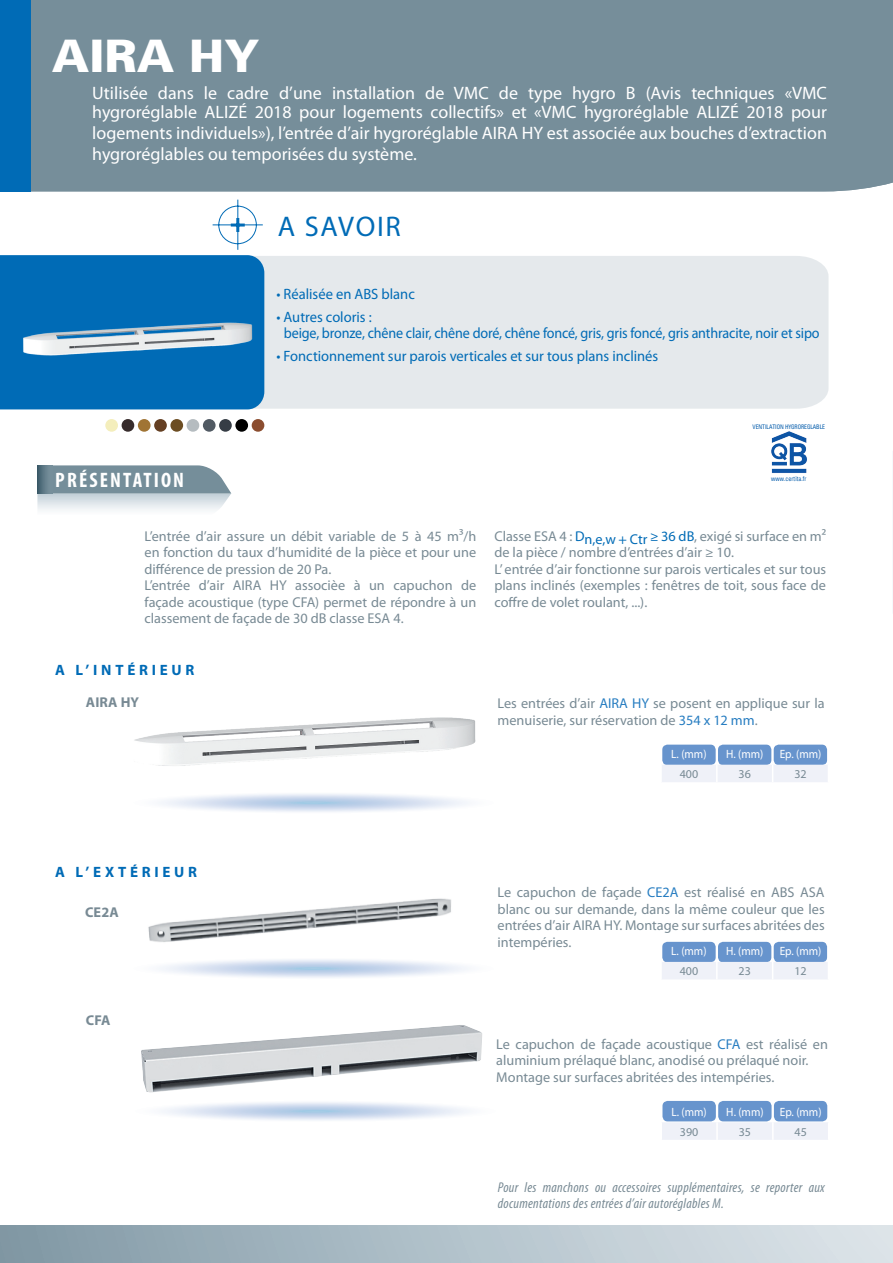
<style>
.page{position:relative;width:893px;height:1263px;background:#fff}
.page>*{position:absolute;margin:0;border:0;box-sizing:border-box;transform-origin:0 0}
.t1{font:900 45px "Univers 75";color:#fff}
.t2{font:28.5px "Myriad Pro";letter-spacing:.06em;color:#006bb6}
.t3{font:700 condensed 21px "Myriad Pro";letter-spacing:.1em;color:#fff}
.t4{font:18px/20.5px "Myriad Pro";color:#fff;text-align:justify}
.t5{font:15px/16.5px "Myriad Pro";letter-spacing:-.005em;color:#006bb6}
.t6{font:700 15px "Myriad Pro";letter-spacing:.25em;color:#006bb6}
.t7{font:14.25px/16.5px "Myriad Pro";color:#788a94}
.t8{font:italic condensed 14.25px/16.5px "Myriad Pro";letter-spacing:.02em;color:#788a94}
.t9{font:700 14.25px "Myriad Pro";letter-spacing:.01em;color:#788a94}
.t10{font:12px "Myriad Pro";color:#fff;scale:.94 1}
.t11{font:12px "Myriad Pro";color:#788a94}
.t12{font:condensed 6.6px "Univers";letter-spacing:.01em;color:#015aaa;scale:.9 1}
.t13{font:condensed 6.3px "Univers";letter-spacing:-.01em;color:#015aaa;scale:.9 1}
.s1{color:#006bb6}
.s2{color:#277dc1}
</style>
<div class="page">
<div style="left:0;top:1225px;width:893px;height:38px;background:linear-gradient(to right,#8199a6,#e0e7ec)"></div>
<div style="left:31px;top:0;width:862px;height:191px;background:#768e9a"></div>
<div style="left:0;top:0;width:31px;height:191px;background:#006bb6"></div>
<img style="left:134px;top:717px;width:342px;height:49px">
<div style="left:37px;top:493px;width:194px;height:26px;background:linear-gradient(to bottom,#c5d1da,#fff)"></div>
<svg style="left:52px;top:465px;width:179px;height:28px;background:#7e96a1"></svg>
<svg style="left:37px;top:465px;width:15px;height:28px"></svg>
<div style="left:264px;top:256px;width:564px;height:153px;background:#e5e9ec"></div>
<svg style="left:0;top:200px;width:264px;height:209px"></svg>
<img style="left:0;top:269px;width:267px;height:111px">
<img style="left:148px;top:898px;width:303px;height:44px">
<div style="left:662px;top:745px;width:54px;height:20px;background:#6794cd;border-radius:5px"></div>
<div style="left:718px;top:745px;width:53px;height:20px;background:#6794cd;border-radius:5px"></div>
<div style="left:774px;top:745px;width:53px;height:20px;background:#6794cd;border-radius:5px"></div>
<div style="left:662px;top:765px;width:166px;height:17px;background:#eff1f8"></div>
<div style="left:662px;top:942px;width:54px;height:20px;background:#6794cd;border-radius:5px"></div>
<div style="left:718px;top:942px;width:53px;height:20px;background:#6794cd;border-radius:5px"></div>
<div style="left:774px;top:942px;width:53px;height:20px;background:#6794cd;border-radius:5px"></div>
<div style="left:662px;top:962px;width:166px;height:17px;background:#eff1f8"></div>
<img style="left:141px;top:1025px;width:341px;height:67px">
<div style="left:662px;top:1101px;width:54px;height:20px;background:#6794cd;border-radius:5px"></div>
<div style="left:718px;top:1101px;width:54px;height:20px;background:#6794cd;border-radius:5px"></div>
<div style="left:774px;top:1101px;width:53px;height:20px;background:#6794cd;border-radius:5px"></div>
<div style="left:662px;top:1122px;width:166px;height:18px;background:#eff1f8"></div>
<svg style="left:159px;top:794px;width:309px;height:18px"></svg>
<svg style="left:159px;top:959px;width:309px;height:19px"></svg>
<svg style="left:161px;top:1102px;width:309px;height:19px"></svg>
<div style="left:219px;top:419px;width:13px;height:13px;background:#363d45;border-radius:50%"></div>
<div style="left:235px;top:419px;width:13px;height:13px;background:#000;border-radius:50%"></div>
<div style="left:252px;top:419px;width:12px;height:13px;background:#8b4d2f;border-radius:50%"></div>
<div style="left:105px;top:419px;width:13px;height:13px;background:#f4eebc;border-radius:50%"></div>
<div style="left:122px;top:419px;width:12px;height:13px;background:#372c2c;border-radius:50%"></div>
<div style="left:138px;top:419px;width:13px;height:13px;background:#a07434;border-radius:50%"></div>
<div style="left:154px;top:419px;width:13px;height:13px;background:#654023;border-radius:50%"></div>
<div style="left:170px;top:419px;width:13px;height:13px;background:#6c4d22;border-radius:50%"></div>
<div style="left:187px;top:419px;width:12px;height:13px;background:#b5bcc0;border-radius:50%"></div>
<div style="left:203px;top:419px;width:13px;height:13px;background:#515a63;border-radius:50%"></div>
<img style="left:771px;top:431px;width:36px;height:42px">
<h1 class="t1" style="left:52px;top:28px;width:209px">AIRA HY</h1>
<p class="t4" style="left:92px;top:82px;width:736px">Utilisée dans le cadre d’une installation de VMC de type hygro B (Avis techniques «VMC hygroréglable ALIZÉ 2018 pour logements collectifs» et «VMC hygroréglable ALIZÉ 2018 pour logements individuels»), l’entrée d’air hygroréglable AIRA HY est associée aux bouches d’extraction hygroréglables ou temporisées du système.</p>
<h2 class="t2" style="left:278px;top:209px;width:125px">A SAVOIR</h2>
<p class="t5" style="left:276px;top:285px;width:140px">• Réalisée en ABS blanc</p>
<p class="t5" style="left:284px;top:308px;width:537px;text-indent:-8px">• Autres coloris :<br>beige, bronze, chêne clair, chêne doré, chêne foncé, gris, gris foncé, gris anthracite, noir et sipo</p>
<p class="t5" style="left:276px;top:347px;width:383px">• Fonctionnement sur parois verticales et sur tous plans inclinés</p>
<h3 class="t3" style="left:55px;top:467px;width:130px">PRÉSENTATION</h3>
<p class="t7" style="left:145px;top:527px;width:333px">L’entrée d’air assure un débit variable de 5 à 45 m³/h en fonction du taux d’humidité de la pièce et pour une différence de pression de 20 Pa.<br>L’entrée d’air AIRA HY associèe à un capuchon de façade acoustique (type CFA) permet de répondre à un classement de façade de 30 dB classe ESA 4.</p>
<p class="t6" style="left:55px;top:660px;width:141px">A L’INTÉRIEUR</p>
<p class="t9" style="left:86px;top:693px;width:55px">AIRA HY</p>
<p class="t13" style="left:753px;top:423px;width:82px">VENTILATION HYGROREGLABLE</p>
<p class="t12" style="left:771px;top:474px;width:41px">www.certita.fr</p>
<p class="t7" style="left:494px;top:527px;width:333px">Classe ESA 4 : <span class="s1">Dn,e,w + Ctr ≥ 36 dB</span>, exigé si surface en m² de la pièce / nombre d’entrées d’air ≥ 10.<br>L’ entrée d’air fonctionne sur parois verticales et sur tous plans inclinés (exemples : fenêtres de toit, sous face de coffre de volet roulant, ...).</p>
<p class="t7" style="left:498px;top:695px;width:328px">Les entrées d’air <span class="s2">AIRA HY</span> se posent en applique sur la menuiserie, sur réservation de <span class="s2">354 x 12 mm</span>.</p>
<p class="t10" style="left:671px;top:747px;width:39px">L. (mm)</p>
<p class="t10" style="left:726px;top:747px;width:41px">H. (mm)</p>
<p class="t10" style="left:780px;top:747px;width:46px">Ep. (mm)</p>
<p class="t11" style="left:680px;top:766px;width:20px">400</p>
<p class="t11" style="left:739px;top:766px;width:14px">36</p>
<p class="t11" style="left:794px;top:766px;width:14px">32</p>
<p class="t6" style="left:55px;top:862px;width:143px">A L’EXTÉRIEUR</p>
<p class="t9" style="left:85px;top:903px;width:35px">CE2A</p>
<p class="t9" style="left:86px;top:1011px;width:26px">CFA</p>
<p class="t7" style="left:498px;top:884px;width:329px;text-align:justify">Le capuchon de façade <span class="s2">CE2A</span> est réalisé en ABS ASA blanc ou sur demande, dans la même couleur que les entrées d’air AIRA HY. Montage sur surfaces abritées des intempéries.</p>
<p class="t10" style="left:671px;top:944px;width:39px">L. (mm)</p>
<p class="t10" style="left:726px;top:944px;width:41px">H. (mm)</p>
<p class="t10" style="left:780px;top:944px;width:46px">Ep. (mm)</p>
<p class="t11" style="left:680px;top:964px;width:20px">400</p>
<p class="t11" style="left:739px;top:964px;width:14px">23</p>
<p class="t11" style="left:794px;top:964px;width:14px">12</p>
<p class="t7" style="left:496px;top:1036px;width:333px">Le capuchon de façade acoustique <span class="s2">CFA</span> est réalisé en aluminium prélaqué blanc, anodisé ou prélaqué noir.<br>Montage sur surfaces abritées des intempéries.</p>
<p class="t10" style="left:671px;top:1104px;width:39px">L. (mm)</p>
<p class="t10" style="left:726px;top:1104px;width:41px">H. (mm)</p>
<p class="t10" style="left:780px;top:1104px;width:46px">Ep. (mm)</p>
<p class="t11" style="left:680px;top:1124px;width:20px">390</p>
<p class="t11" style="left:739px;top:1124px;width:14px">35</p>
<p class="t11" style="left:795px;top:1124px;width:14px">45</p>
<p class="t8" style="left:498px;top:1179px;width:329px">Pour les manchons ou accessoires supplémentaires, se reporter aux documentations des entrées d’air autoréglables M.</p>
</div>
